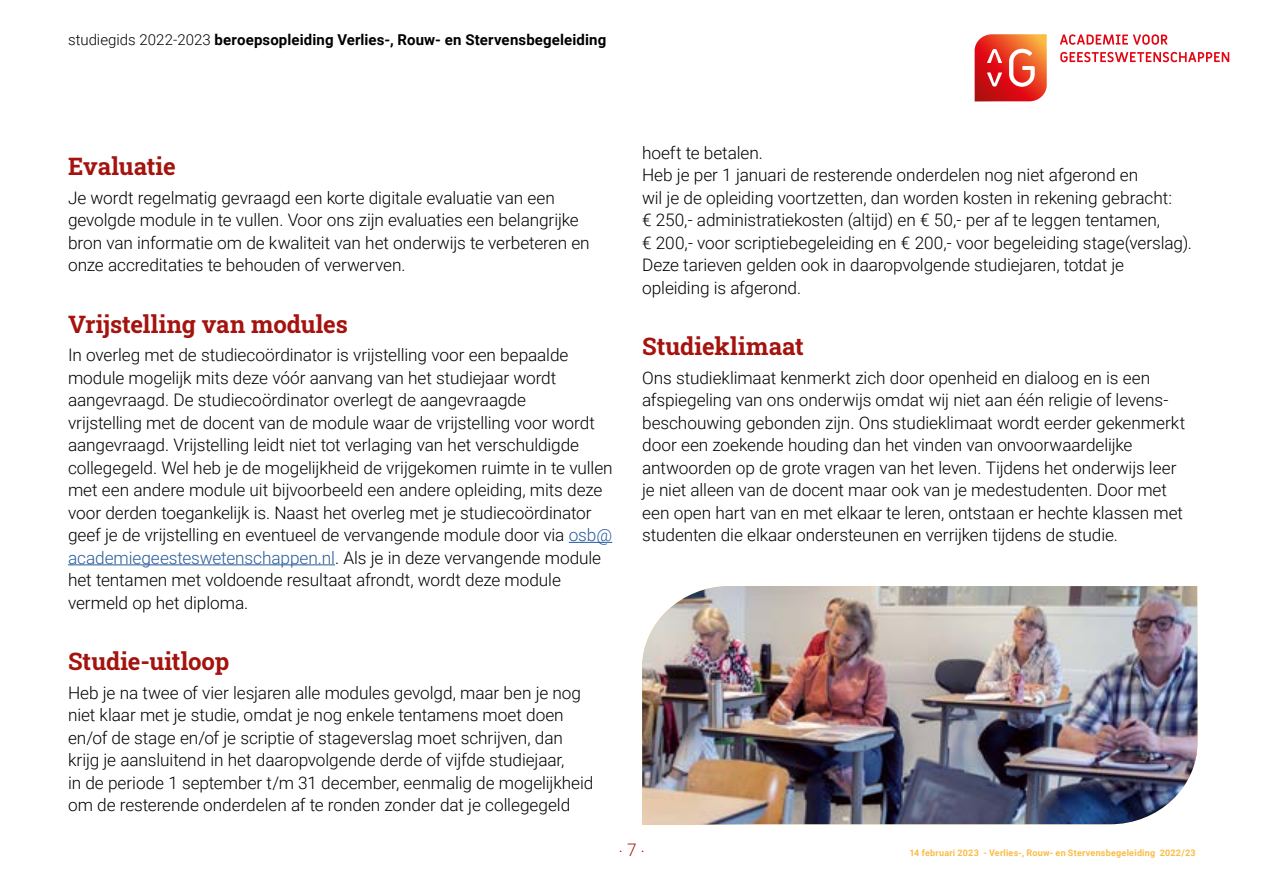
<style>
.page{position:relative;width:1263px;height:893px;background:#fff}
.page>*{position:absolute;margin:0;border:0;box-sizing:border-box;transform-origin:0 0}
.t1{font:24px "Roboto Slab";color:#a4130e}
.t2{font:300 17.25px/22.5px "Roboto";letter-spacing:-.005em;color:#000}
.t3{font:300 17.25px "Roboto";color:#a4130e}
.t4{font:700 15px "Roboto";letter-spacing:.01em;color:#000}
.t5{font:700 9px "Roboto";letter-spacing:.025em;color:#fbbc43}
.s1{font-weight:300}
.s2{color:#275b9b}
</style>
<div class="page">
<svg style="left:1060px;top:34px;width:107px;height:11px"></svg>
<svg style="left:1060px;top:52px;width:169px;height:10px"></svg>
<svg style="left:974px;top:34px;width:73px;height:67px;background:#e55540"></svg>
<hr style="left:569px;top:542px;width:43px;height:1px;background:#275b9b">
<hr style="left:68px;top:564px;width:267px;height:1px;background:#275b9b">
<img style="left:642px;top:586px;width:555px;height:239px">
<p class="t4" style="left:68px;top:29px;width:540px"><span class="s1">studiegids 2022-2023</span> beroepsopleiding Verlies-, Rouw- en Stervensbegeleiding</p>
<h1 class="t1" style="left:68px;top:150px;width:109px">Evaluatie</h1>
<p class="t2" style="left:68px;top:186px;width:523px">Je wordt regelmatig gevraagd een korte digitale evaluatie van een gevolgde module in te vullen. Voor ons zijn evaluaties een belangrijke bron van informatie om de kwaliteit van het onderwijs te verbeteren en onze accreditaties te behouden of verwerven.</p>
<h1 class="t1" style="left:68px;top:307px;width:281px">Vrijstelling van modules</h1>
<p class="t2" style="left:68px;top:343px;width:546px">In overleg met de studiecoördinator is vrijstelling voor een bepaalde module mogelijk mits deze vóór aanvang van het studiejaar wordt aangevraagd. De studiecoördinator overlegt de aangevraagde<br>vrijstelling met de docent van de module waar de vrijstelling voor wordt aangevraagd. Vrijstelling leidt niet tot verlaging van het verschuldigde collegegeld. Wel heb je de mogelijkheid de vrijgekomen ruimte in te vullen met een andere module uit bijvoorbeeld een andere opleiding, mits deze voor derden toegankelijk is. Naast het overleg met je studiecoördinator geef je de vrijstelling en eventueel de vervangende module door via <span class="s2">osb@ academiegeesteswetenschappen.nl</span>. Als je in deze vervangende module het tentamen met voldoende resultaat afrondt, wordt deze module vermeld op het diploma.</p>
<h1 class="t1" style="left:68px;top:645px;width:163px">Studie-uitloop</h1>
<p class="t2" style="left:68px;top:681px;width:527px">Heb je na twee of vier lesjaren alle modules gevolgd, maar ben je nog niet klaar met je studie, omdat je nog enkele tentamens moet doen en/of de stage en/of je scriptie of stageverslag moet schrijven, dan krijg je aansluitend in het daaropvolgende derde of vijfde studiejaar,<br>in de periode 1 september t/m 31 december, eenmalig de mogelijkheid om de resterende onderdelen af te ronden zonder dat je collegegeld</p>
<p class="t2" style="left:642px;top:141px;width:551px">hoeft te betalen.<br>Heb je per 1 januari de resterende onderdelen nog niet afgerond en<br>wil je de opleiding voortzetten, dan worden kosten in rekening gebracht:<br>€ 250,- administratiekosten (altijd) en € 50,- per af te leggen tentamen,<br>€ 200,- voor scriptiebegeleiding en € 200,- voor begeleiding stage(verslag).<br>Deze tarieven gelden ook in daaropvolgende studiejaren, totdat je opleiding is afgerond.</p>
<h1 class="t1" style="left:642px;top:330px;width:163px">Studieklimaat</h1>
<p class="t2" style="left:642px;top:366px;width:545px">Ons studieklimaat kenmerkt zich door openheid en dialoog en is een afspiegeling van ons onderwijs omdat wij niet aan één religie of levens&shy;beschouwing gebonden zijn. Ons studieklimaat wordt eerder gekenmerkt door een zoekende houding dan het vinden van onvoorwaardelijke antwoorden op de grote vragen van het leven. Tijdens het onderwijs leer je niet alleen van de docent maar ook van je medestudenten. Door met een open hart van en met elkaar te leren, ontstaan er hechte klassen met studenten die elkaar ondersteunen en verrijken tijdens de studie.</p>
<p class="t3" style="left:619px;top:833px;width:28px">. 7 .</p>
<p class="t5" style="left:909px;top:847px;width:288px">14 februari 2023 - Verlies-, Rouw- en Stervensbegeleiding 2022/23</p>
</div>
